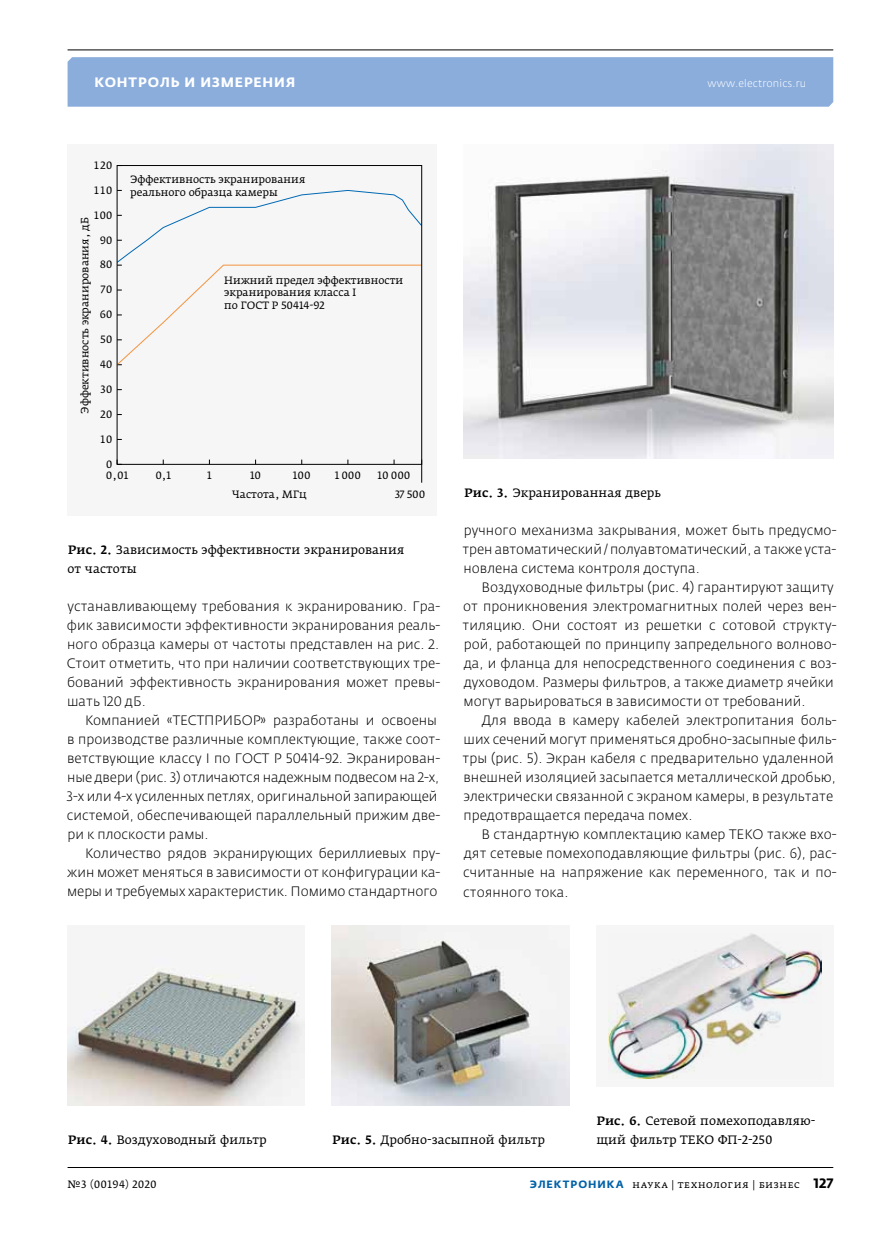
<style>
.page{position:relative;width:881px;height:1234px;background:#fff}
.page>*{position:absolute;margin:0;border:0;box-sizing:border-box;transform-origin:0 0}
.t1{font:300 13.5px/19px "Fedra Sans Pro";letter-spacing:.005em;color:#000;text-align:justify}
.t2{font:700 13.5px "Fedra Sans Alt Pro";letter-spacing:.06em;color:#fff}
.t3{font:12px/19px "Fedra Serif A Pro";letter-spacing:.005em;color:#000}
.t4{font:10.5px/12.6px "Fedra Serif A Pro";color:#000}
.t5{font:10.5px "Fedra Serif A Pro";letter-spacing:.025em;color:#000}
.t6{font:300 10.5px "Fedra Sans Pro";letter-spacing:.015em;color:#fff}
.t7{font:10.5px "Fedra Serif A Pro";letter-spacing:.035em;color:#000}
.s1{font-weight:500}
.s2{font-family:"Fedra Sans Alt Pro";font-weight:700;color:#0061a7}
.s3{font-family:"Fedra Sans Pro";font-weight:700;font-size:13.5px}
</style>
<div class="page">
<div style="left:67px;top:57px;width:765px;height:50px;background:#8baddc"></div>
<hr style="left:67px;top:49px;width:765px;height:1px;background:#000">
<hr style="left:68px;top:1166px;width:764px;height:1px;background:#000">
<img style="left:464px;top:145px;width:368px;height:313px">
<img style="left:332px;top:925px;width:236px;height:180px">
<div style="left:596px;top:924px;width:236px;height:162px;background:#f6f6f6"></div>
<img style="left:608px;top:934px;width:212px;height:143px">
<img style="left:68px;top:957px;width:236px;height:148px">
<div style="left:68px;top:145px;width:368px;height:370px;background:#f6f6f6"></div>
<svg style="left:421px;top:459px;width:1px;height:23px"></svg>
<svg style="left:116px;top:190px;width:306px;height:176px"></svg>
<p class="t2" style="left:95px;top:74px;width:202px">Контроль и измерения</p>
<p class="t6" style="left:707px;top:77px;width:100px">www.electronics.ru</p>
<p class="t4" style="left:93px;top:159px;width:20px">120</p>
<p class="t4" style="left:93px;top:184px;width:20px">110</p>
<p class="t4" style="left:93px;top:209px;width:20px">100</p>
<p class="t4" style="left:79px;top:413px;width:197px;rotate:-90deg">Эффективность экранирования, дБ</p>
<p class="t4" style="left:100px;top:234px;width:14px">90</p>
<p class="t4" style="left:100px;top:259px;width:14px">80</p>
<p class="t4" style="left:100px;top:284px;width:14px">70</p>
<p class="t4" style="left:100px;top:309px;width:14px">60</p>
<p class="t4" style="left:100px;top:333px;width:14px">50</p>
<p class="t4" style="left:100px;top:358px;width:14px">40</p>
<p class="t4" style="left:100px;top:383px;width:14px">30</p>
<p class="t4" style="left:100px;top:408px;width:14px">20</p>
<p class="t4" style="left:100px;top:433px;width:14px">10</p>
<p class="t4" style="left:130px;top:173px;width:177px">Эффективность экранирования реального образца камеры</p>
<p class="t4" style="left:224px;top:274px;width:181px">Нижний предел эффективности экранирования класса I<br>по ГОСТ Р 50414-92</p>
<p class="t4" style="left:106px;top:459px;width:24px;line-height:10.9px">0<br>0,01</p>
<p class="t4" style="left:155px;top:469px;width:17px">0,1</p>
<p class="t4" style="left:207px;top:469px;width:6px">1</p>
<p class="t4" style="left:250px;top:469px;width:13px">10</p>
<p class="t4" style="left:293px;top:469px;width:19px">100</p>
<p class="t4" style="left:334px;top:469px;width:28px">1 000</p>
<p class="t4" style="left:377px;top:469px;width:34px">10 000</p>
<p class="t4" style="left:232px;top:488px;width:76px">Частота, МГц</p>
<p class="t4" style="left:394px;top:488px;width:32px">37 500</p>
<p class="t3" style="left:68px;top:540px;width:338px"><span class="s1">Рис. 2.</span> Зависимость эффективности экранирования от частоты</p>
<p class="t1" style="left:67px;top:596px;width:375px">устанавливающему требования к экранированию. Гра&shy;фик зависимости эффективности экранирования реаль&shy;ного образца камеры от частоты представлен на рис. 2.<br>Стоит отметить, что при наличии соответствующих тре&shy;бований эффективность экранирования может превы&shy;шать 120 дБ.</p>
<p class="t1" style="left:66px;top:710px;width:375px;text-align:left;text-indent:18px">Компанией «ТЕСТПРИБОР» разработаны и освоены в производстве различные комплектующие, также соот&shy;ветствующие классу I по ГОСТ Р 50414-92. Экранирован&shy;ные двери (рис. 3) отличаются надежным подвесом на 2-х, 3-х или 4-х усиленных петлях, оригинальной запирающей системой, обеспечивающей параллельный прижим две&shy;ри к плоскости рамы.</p>
<p class="t1" style="left:67px;top:844px;width:374px;text-indent:18px">Количество рядов экранирующих бериллиевых пру&shy;жин может меняться в зависимости от конфигурации ка&shy;меры и требуемых характеристик. Помимо стандартного</p>
<p class="t3" style="left:464px;top:483px;width:198px"><span class="s1">Рис. 3.</span> Экранированная дверь</p>
<p class="t1" style="left:462px;top:520px;width:375px">ручного механизма закрывания, может быть предусмо&shy;трен автоматический/полуавтоматический, а также уста&shy;новлена система контроля доступа.</p>
<p class="t1" style="left:462px;top:577px;width:375px;text-align:left;text-indent:19px">Воздуховодные фильтры (рис. 4) гарантируют защиту от проникновения электромагнитных полей через вен&shy;тиляцию. Они состоят из решетки с сотовой структу&shy;рой, работающей по принципу запредельного волново&shy;да, и фланца для непосредственного соединения с воз&shy;духоводом. Размеры фильтров, а также диаметр ячейки могут варьироваться в зависимости от требований.</p>
<p class="t1" style="left:462px;top:710px;width:375px;text-align:left;text-indent:19px">Для ввода в камеру кабелей электропитания боль&shy;ших сечений могут применяться дробно-засыпные филь&shy;тры (рис. 5). Экран кабеля с предварительно удаленной внешней изоляцией засыпается металлической дробью, электрически связанной с экраном камеры, в результате предотвращается передача помех.</p>
<p class="t1" style="left:463px;top:825px;width:375px;text-indent:18px">В стандартную комплектацию камер ТЕКО также вхо&shy;дят сетевые помехоподавляющие фильтры (рис. 6), рас&shy;считанные на напряжение как переменного, так и по&shy;стоянного тока.</p>
<p class="t3" style="left:596px;top:1110px;width:220px"><span class="s1">Рис. 6.</span> Сетевой помехоподавляю-</p>
<p class="t3" style="left:332px;top:1129px;width:214px"><span class="s1">Рис. 5.</span> Дробно-засыпной фильтр</p>
<p class="t3" style="left:68px;top:1129px;width:200px"><span class="s1">Рис. 4.</span> Воздуховодный фильтр</p>
<p class="t3" style="left:596px;top:1129px;width:177px">щий фильтр ТЕКО ФП‑2-250</p>
<p class="t7" style="left:67px;top:1177px;width:91px">№3 (00194) 2020</p>
<p class="t5" style="left:529px;top:1177px;width:305px"><span class="s2">ЭЛЕКТРОНИКА</span> наука | технология | бизнес <span class="s3">127</span></p>
</div>
